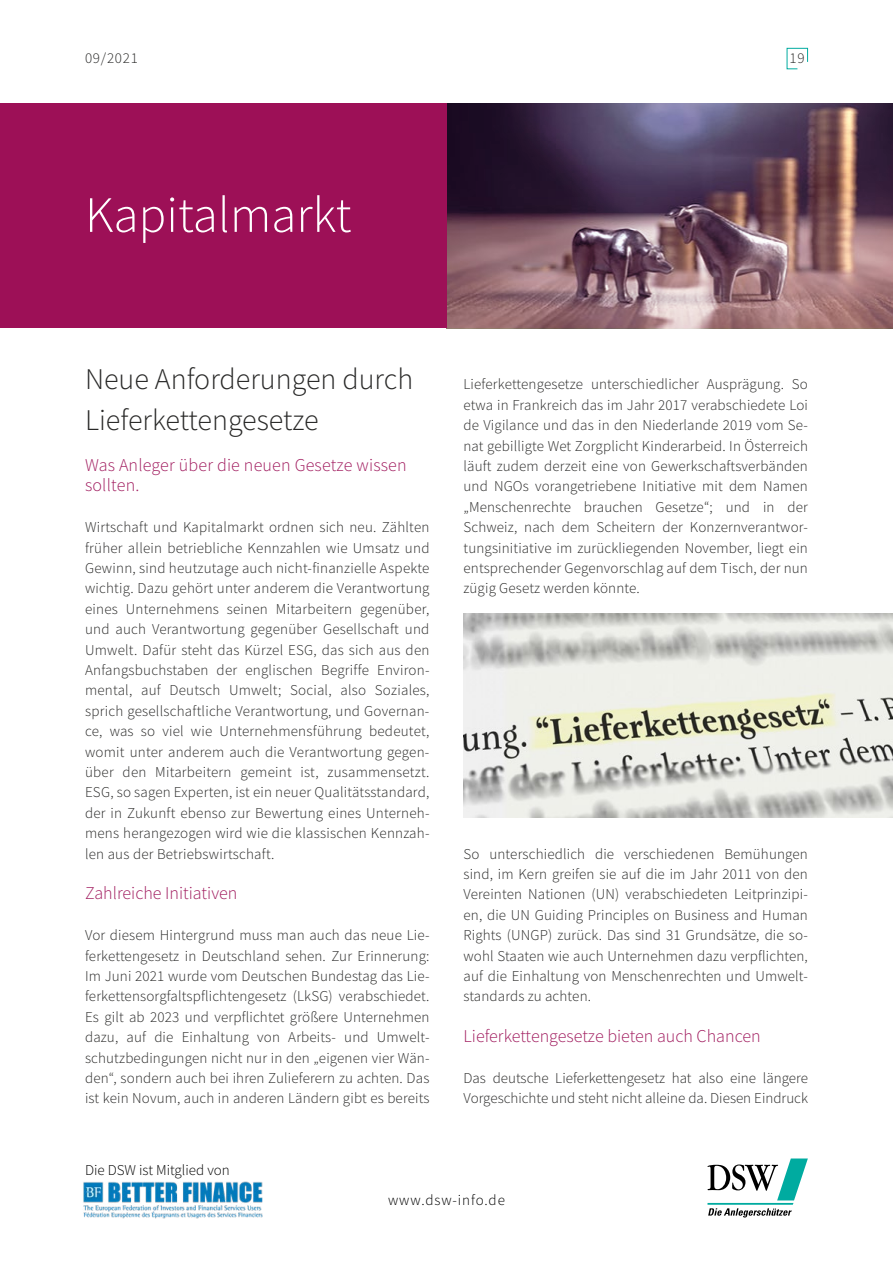
<style>
.page{position:relative;width:893px;height:1263px;background:#fff}
.page>*{position:absolute;margin:0;border:0;box-sizing:border-box;transform-origin:0 0}
.t1{font:300 51px "Source Sans Pro";color:#fff}
.t2{font:300 30px/40.8px "Source Sans Pro";color:#282827}
.t3{font:300 18px/20.4px "Source Sans Pro";color:#a11c5f}
.t4{font:300 15px/20.4px "Source Sans Pro";letter-spacing:.01em;color:#282827;text-align:justify}
.t5{font:300 15px "Source Sans Pro";color:#000}
.t6{font:300 15px "Source Sans Pro";letter-spacing:.06em;color:#000}
</style>
<div class="page">
<svg style="left:707px;top:1158px;width:101px;height:59px"></svg>
<svg style="left:786px;top:48px;width:22px;height:22px"></svg>
<svg style="left:446px;top:104px;width:447px;height:224px;background:#715363"></svg>
<div style="left:0;top:104px;width:446px;height:224px;background:#9d1057"></div>
<img style="left:83px;top:1182px;width:180px;height:37px">
<img style="left:463px;top:614px;width:430px;height:204px">
<p class="t4" style="left:85px;top:48px;width:54px">09/2021</p>
<p class="t4" style="left:790px;top:48px;width:17px">19</p>
<h1 class="t1" style="left:85px;top:184px;width:268px">Kapitalmarkt</h1>
<h2 class="t2" style="left:85px;top:359px;width:330px">Neue Anforderungen durch<br>Lieferkettengesetze</h2>
<p class="t3" style="left:85px;top:455px;width:323px">Was Anleger über die neuen Gesetze wissen sollten.</p>
<p class="t4" style="left:85px;top:517px;width:346px">Wirtschaft und Kapitalmarkt ordnen sich neu. Zählten früher allein betriebliche Kennzahlen wie Umsatz und Gewinn, sind heutzutage auch nicht-finanzielle Aspekte wichtig. Dazu gehört unter anderem die Verantwortung eines Unternehmens seinen Mitarbeitern gegenüber, und auch Verantwortung gegenüber Gesellschaft und Umwelt. Dafür steht das Kürzel ESG, das sich aus den Anfangsbuchstaben der englischen Begriffe Environ&shy;mental, auf Deutsch Umwelt; Social, also Soziales, sprich gesellschaftliche Verantwortung, und Governan&shy;ce, was so viel wie Unternehmensführung bedeutet, womit unter anderem auch die Verantwortung gegen&shy;über den Mitarbeitern gemeint ist, zusammensetzt.<br>ESG, so sagen Experten, ist ein neuer Qualitätsstandard, der in Zukunft ebenso zur Bewertung eines Unterneh&shy;mens herangezogen wird wie die klassischen Kennzah&shy;len aus der Betriebswirtschaft.</p>
<p class="t3" style="left:85px;top:883px;width:154px">Zahlreiche Initiativen</p>
<p class="t4" style="left:85px;top:925px;width:346px">Vor diesem Hintergrund muss man auch das neue Lie&shy;ferkettengesetz in Deutschland sehen. Zur Erinnerung:<br>Im Juni 2021 wurde vom Deutschen Bundestag das Lie&shy;ferkettensorgfaltspflichtengesetz (LkSG) verabschiedet.<br>Es gilt ab 2023 und verpflichtet größere Unternehmen dazu, auf die Einhaltung von Arbeits- und Umwelt&shy;schutzbedingungen nicht nur in den „eigenen vier Wän&shy;den“, sondern auch bei ihren Zulieferern zu achten. Das ist kein Novum, auch in anderen Ländern gibt es bereits</p>
<p class="t5" style="left:85px;top:1161px;width:146px">Die DSW ist Mitglied von</p>
<p class="t4" style="left:463px;top:374px;width:346px">Lieferkettengesetze unterschiedlicher Ausprägung. So etwa in Frankreich das im Jahr 2017 verabschiedete Loi de Vigilance und das in den Niederlande 2019 vom Se&shy;nat gebilligte Wet Zorgplicht Kinderarbeid. In Österreich läuft zudem derzeit eine von Gewerkschaftsverbänden und NGOs vorangetriebene Initiative mit dem Namen „Menschenrechte brauchen Gesetze“; und in der Schweiz, nach dem Scheitern der Konzernverantwor&shy;tungsinitiative im zurückliegenden November, liegt ein entsprechender Gegenvorschlag auf dem Tisch, der nun zügig Gesetz werden könnte.</p>
<p class="t4" style="left:463px;top:843px;width:346px">So unterschiedlich die verschiedenen Bemühungen sind, im Kern greifen sie auf die im Jahr 2011 von den Vereinten Nationen (UN) verabschiedeten Leitprinzipi&shy;en, die UN Guiding Principles on Business and Human Rights (UNGP) zurück. Das sind 31 Grundsätze, die so&shy;wohl Staaten wie auch Unternehmen dazu verpflichten, auf die Einhaltung von Menschenrechten und Umwelt&shy;standards zu achten.</p>
<p class="t3" style="left:463px;top:1026px;width:299px">Lieferkettengesetze bieten auch Chancen</p>
<p class="t4" style="left:463px;top:1068px;width:346px">Das deutsche Lieferkettengesetz hat also eine längere<br>Vorgeschichte und steht nicht alleine da. Diesen Eindruck</p>
<p class="t6" style="left:388px;top:1191px;width:118px">www.dsw-info.de</p>
</div>
